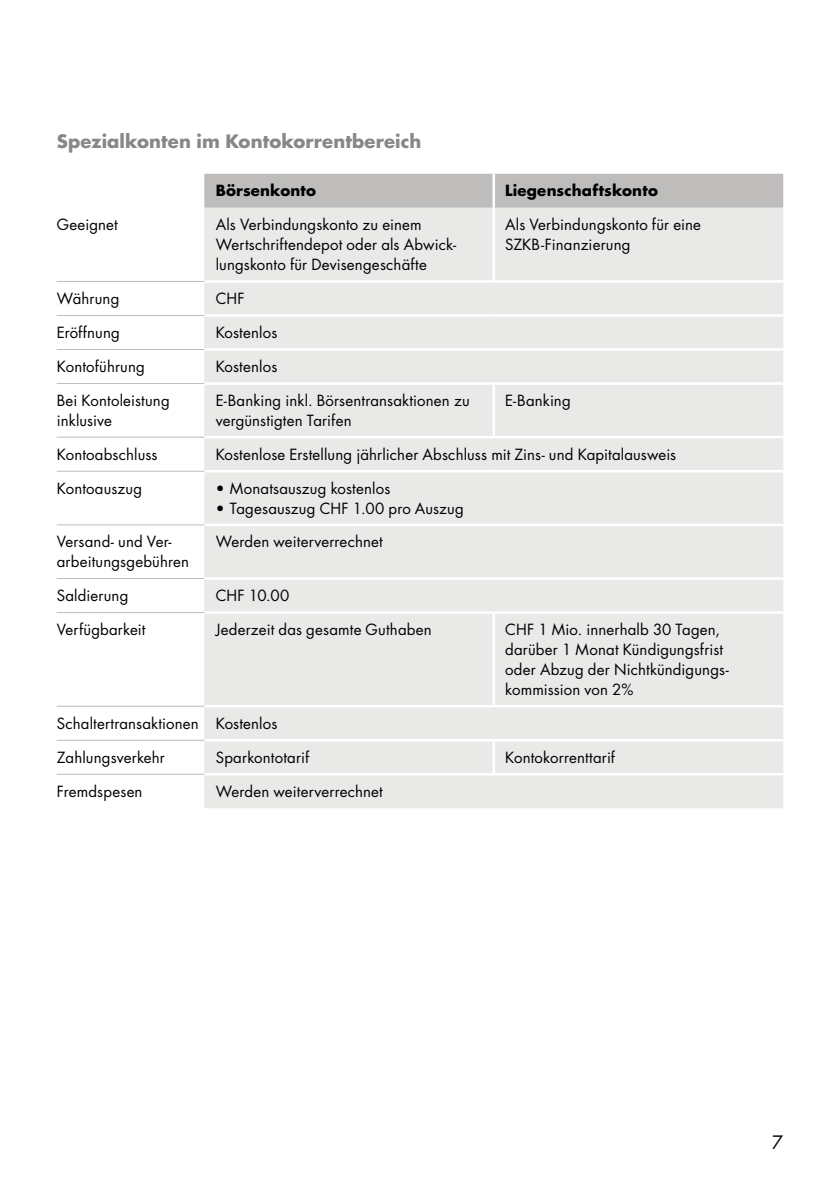
<style>
.page{position:relative;width:840px;height:1191px;background:#fff}
.page>*{position:absolute;margin:0;border:0;box-sizing:border-box;transform-origin:0 0}
.t1{font:700 18px "Futura Std";letter-spacing:.01em;color:#898785}
.t2{font:18px "Futura Std";color:#000}
.t3{font:15px/20px "Futura Std";letter-spacing:.01em;color:#000}
.t4{font:700 15px "Futura Std";letter-spacing:.01em;color:#000}
</style>
<div class="page">
<div style="left:204px;top:174px;width:578px;height:34px;background:#bebdbc"></div>
<div style="left:204px;top:208px;width:578px;height:600px;background:#e9e9e8"></div>
<hr style="left:204px;top:280px;width:289px;height:3px;background:#fff">
<hr style="left:493px;top:280px;width:289px;height:3px;background:#fff">
<hr style="left:204px;top:314px;width:289px;height:3px;background:#fff">
<hr style="left:493px;top:314px;width:289px;height:3px;background:#fff">
<hr style="left:204px;top:348px;width:289px;height:3px;background:#fff">
<hr style="left:493px;top:348px;width:289px;height:3px;background:#fff">
<hr style="left:204px;top:382px;width:289px;height:3px;background:#fff">
<hr style="left:493px;top:382px;width:289px;height:3px;background:#fff">
<hr style="left:204px;top:436px;width:289px;height:2px;background:#fff">
<hr style="left:493px;top:436px;width:289px;height:2px;background:#fff">
<hr style="left:204px;top:470px;width:289px;height:2px;background:#fff">
<hr style="left:493px;top:470px;width:289px;height:2px;background:#fff">
<hr style="left:204px;top:523px;width:289px;height:3px;background:#fff">
<hr style="left:493px;top:523px;width:289px;height:3px;background:#fff">
<hr style="left:204px;top:577px;width:289px;height:3px;background:#fff">
<hr style="left:493px;top:577px;width:289px;height:3px;background:#fff">
<hr style="left:204px;top:611px;width:289px;height:3px;background:#fff">
<hr style="left:493px;top:611px;width:289px;height:3px;background:#fff">
<hr style="left:204px;top:705px;width:289px;height:2px;background:#fff">
<hr style="left:493px;top:705px;width:289px;height:2px;background:#fff">
<hr style="left:204px;top:739px;width:289px;height:2px;background:#fff">
<hr style="left:493px;top:739px;width:289px;height:2px;background:#fff">
<hr style="left:204px;top:773px;width:289px;height:2px;background:#fff">
<hr style="left:493px;top:773px;width:289px;height:2px;background:#fff">
<hr style="left:492px;top:174px;width:2px;height:34px;background:#fff">
<hr style="left:492px;top:208px;width:2px;height:72px;background:#fff">
<hr style="left:492px;top:385px;width:2px;height:51px;background:#fff">
<hr style="left:492px;top:614px;width:2px;height:91px;background:#fff">
<hr style="left:492px;top:741px;width:2px;height:32px;background:#fff">
<hr style="left:57px;top:281px;width:147px;height:1px;background:#bebdbc">
<hr style="left:57px;top:315px;width:147px;height:1px;background:#bebdbc">
<hr style="left:57px;top:349px;width:147px;height:1px;background:#bebdbc">
<hr style="left:57px;top:383px;width:147px;height:1px;background:#bebdbc">
<hr style="left:57px;top:437px;width:147px;height:1px;background:#bebdbc">
<hr style="left:57px;top:471px;width:147px;height:1px;background:#bebdbc">
<hr style="left:57px;top:524px;width:147px;height:1px;background:#bebdbc">
<hr style="left:57px;top:578px;width:147px;height:1px;background:#bebdbc">
<hr style="left:57px;top:612px;width:147px;height:1px;background:#bebdbc">
<hr style="left:57px;top:705px;width:147px;height:1px;background:#bebdbc">
<hr style="left:57px;top:739px;width:147px;height:1px;background:#bebdbc">
<hr style="left:57px;top:773px;width:147px;height:1px;background:#bebdbc">
<p class="t1" style="left:57px;top:129px;width:366px">Spezialkonten im Kontokorrentbereich</p>
<p class="t4" style="left:215px;top:180px;width:102px">Börsenkonto</p>
<p class="t4" style="left:505px;top:180px;width:154px">Liegenschaftskonto</p>
<p class="t3" style="left:57px;top:215px;width:63px">Geeignet</p>
<p class="t3" style="left:215px;top:215px;width:242px">Als Verbindungskonto zu einem<br>Wertschriftendepot oder als Abwick&shy;lungskonto für Devisengeschäfte</p>
<p class="t3" style="left:505px;top:215px;width:197px">Als Verbindungskonto für eine<br>SZKB-Finanzierung</p>
<p class="t3" style="left:57px;top:288px;width:64px">Währung</p>
<p class="t3" style="left:215px;top:288px;width:31px">CHF</p>
<p class="t3" style="left:57px;top:322px;width:65px">Eröffnung</p>
<p class="t3" style="left:215px;top:322px;width:63px">Kostenlos</p>
<p class="t3" style="left:57px;top:356px;width:90px">Kontoführung</p>
<p class="t3" style="left:215px;top:356px;width:63px">Kostenlos</p>
<p class="t3" style="left:57px;top:390px;width:114px">Bei Kontoleistung inklusive</p>
<p class="t3" style="left:215px;top:390px;width:255px">E-Banking inkl. Börsentransaktionen zu vergünstigten Tarifen</p>
<p class="t3" style="left:505px;top:390px;width:67px">E-Banking</p>
<p class="t3" style="left:57px;top:444px;width:102px">Kontoabschluss</p>
<p class="t3" style="left:215px;top:444px;width:462px">Kostenlose Erstellung jährlicher Abschluss mit Zins- und Kapitalausweis</p>
<p class="t3" style="left:57px;top:478px;width:87px">Kontoauszug</p>
<p class="t3" style="left:215px;top:478px;width:176px">• Monatsauszug kostenlos</p>
<p class="t3" style="left:215px;top:498px;width:249px">• Tagesauszug CHF 1.00 pro Auszug</p>
<p class="t3" style="left:57px;top:532px;width:134px">Versand- und Ver&shy;arbeitungsgebühren</p>
<p class="t3" style="left:215px;top:532px;width:168px">Werden weiterverrechnet</p>
<p class="t3" style="left:57px;top:585px;width:73px">Saldierung</p>
<p class="t3" style="left:215px;top:585px;width:75px">CHF 10.00</p>
<p class="t3" style="left:57px;top:619px;width:90px">Verfügbarkeit</p>
<p class="t3" style="left:215px;top:619px;width:217px">Jederzeit das gesamte Guthaben</p>
<p class="t3" style="left:505px;top:619px;width:225px">CHF 1 Mio. innerhalb 30 Tagen, darüber 1 Monat Kündigungsfrist oder Abzug der Nichtkündigungs&shy;kommission von 2%</p>
<p class="t3" style="left:57px;top:713px;width:222px">Schaltertransaktionen Kostenlos</p>
<p class="t3" style="left:57px;top:747px;width:110px">Zahlungsverkehr</p>
<p class="t3" style="left:215px;top:747px;width:95px">Sparkontotarif</p>
<p class="t3" style="left:505px;top:747px;width:111px">Kontokorrenttarif</p>
<p class="t3" style="left:57px;top:781px;width:87px">Fremdspesen</p>
<p class="t3" style="left:216px;top:781px;width:168px">Werden weiterverrechnet</p>
<p class="t2" style="left:771px;top:1131px;width:13px">7</p>
</div>
